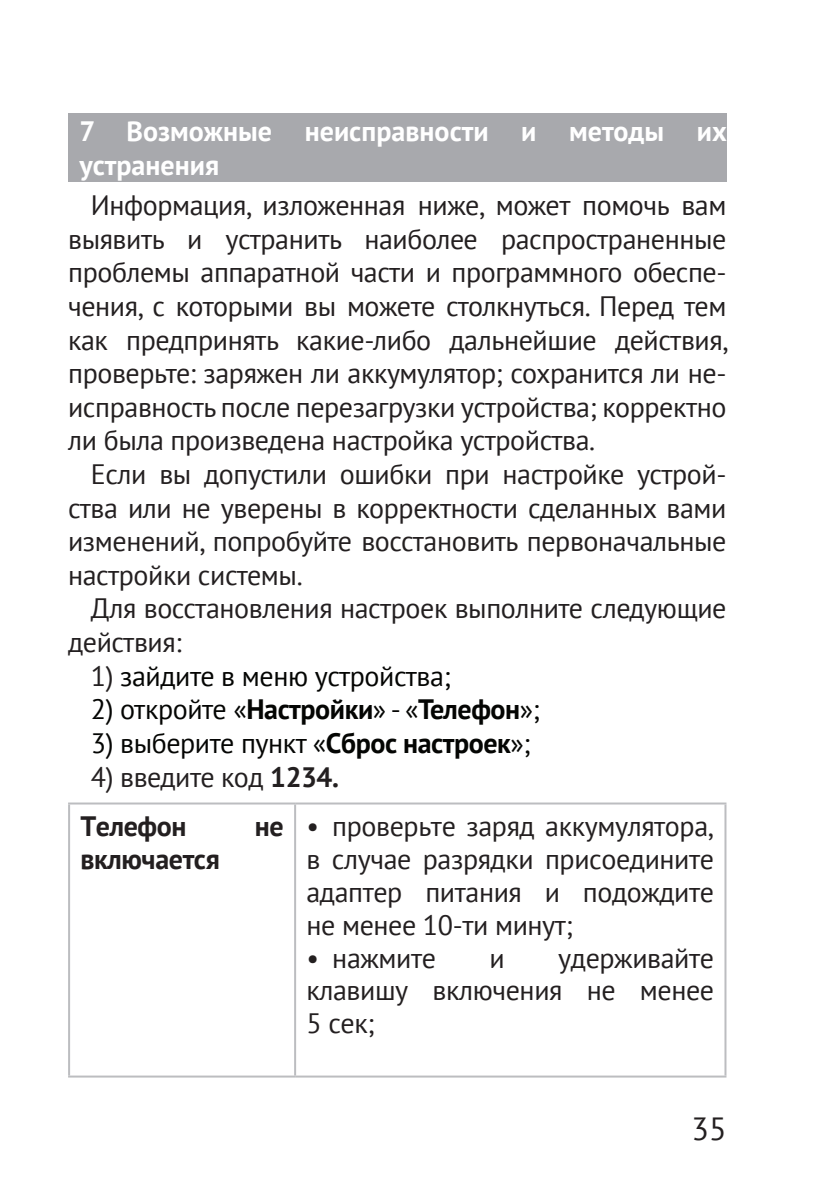
<style>
.page{position:relative;width:840px;height:1191px;background:#fff}
.page>*{position:absolute;margin:0;border:0;box-sizing:border-box;transform-origin:0 0}
.t1{font:32px "PT Sans";color:#231f20}
.t2{font:28px/33.6px "PT Sans";letter-spacing:-.015em;color:#231f20;text-align:justify}
.t3{font:28px "PT Sans";letter-spacing:-.015em;color:#040503}
.t4{font:700 28px/33.6px "PT Sans";color:#fff}
.t5{font:700 28px "PT Sans";letter-spacing:-.015em;color:#231f20}
.s1{color:#231f20}
.s2{font-weight:700}
</style>
<div class="page">
<div style="left:68px;top:113px;width:658px;height:68px;background:#a8a9ad"></div>
<hr style="left:68px;top:802px;width:227px;height:2px;background:#bcbdc0">
<hr style="left:68px;top:804px;width:2px;height:271px;background:#bcbdc0">
<hr style="left:295px;top:802px;width:431px;height:2px;background:#bcbdc0">
<hr style="left:294px;top:804px;width:2px;height:271px;background:#bcbdc0">
<hr style="left:724px;top:804px;width:2px;height:271px;background:#bcbdc0">
<hr style="left:68px;top:1075px;width:227px;height:2px;background:#bcbdc0">
<hr style="left:295px;top:1075px;width:431px;height:2px;background:#bcbdc0">
<p class="t4" style="left:79px;top:114px;width:648px">7 Возможные неисправности и методы их устранения</p>
<p class="t2" style="left:68px;top:188px;width:661px;text-indent:23px">Информация, изложенная ниже, может помочь вам выявить и устранить наиболее распространенные проблемы аппаратной части и программного обеспе&shy;чения, с которыми вы можете столкнуться. Перед тем как предпринять какие-либо дальнейшие действия, проверьте: заряжен ли аккумулятор; сохранится ли не&shy;исправность после перезагрузки устройства; корректно ли была произведена настройка устройства.</p>
<p class="t2" style="left:68px;top:457px;width:659px;text-indent:23px">Если вы допустили ошибки при настройке устрой&shy;ства или не уверены в корректности сделанных вами изменений, попробуйте восстановить первоначальные настройки системы.</p>
<p class="t2" style="left:68px;top:591px;width:659px;text-indent:23px">Для восстановления настроек выполните следующие действия:</p>
<p class="t3" style="left:91px;top:658px;width:361px"><span class="s1">1)</span> зайдите в меню устройства;</p>
<p class="t3" style="left:91px;top:691px;width:450px">2) откройте «<span class="s2">Настройки</span>» - «<span class="s2">Телефон</span>»;</p>
<p class="t3" style="left:91px;top:725px;width:441px">3) выберите пункт «<span class="s2">Сброс настроек</span>»;</p>
<p class="t2" style="left:80px;top:751px;width:260px;line-height:50px;text-indent:10px">4) введите код <span class="s2">1234.<br>Телефон</span></p>
<p class="t5" style="left:255px;top:808px;width:30px">не</p>
<p class="t2" style="left:306px;top:809px;width:409px">• проверьте заряд аккумулятора, в случае разрядки присоедините адаптер питания и подождите не менее 10-ти минут;</p>
<p class="t2" style="left:306px;top:940px;width:131px">• нажмите</p>
<p class="t2" style="left:489px;top:940px;width:17px">и</p>
<p class="t5" style="left:80px;top:841px;width:141px">включается</p>
<p class="t2" style="left:306px;top:940px;width:409px;text-indent:252px">удерживайте клавишу включения не менее 5 сек;</p>
<p class="t1" style="left:691px;top:1107px;width:36px">35</p>
</div>
